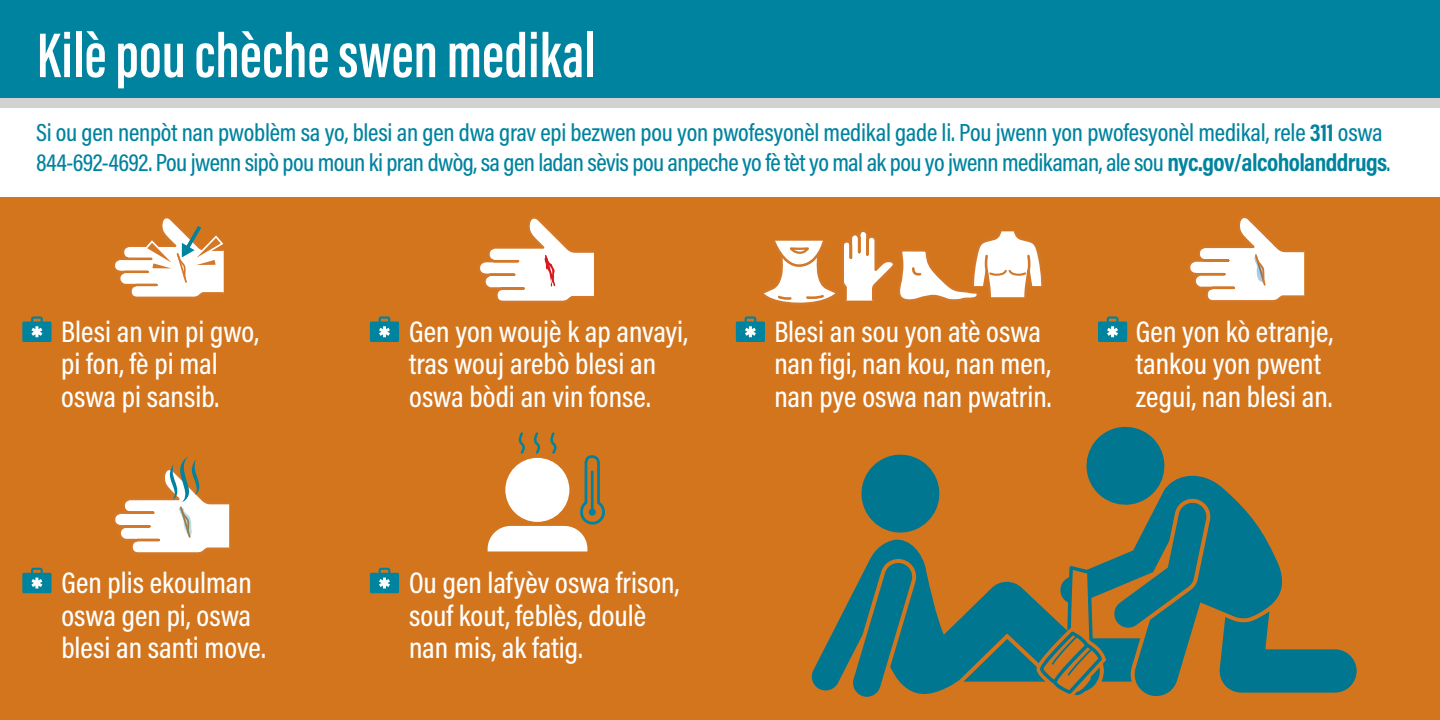
<style>
.page{position:relative;width:1440px;height:720px;background:#fff}
.page>*{position:absolute;margin:0;border:0;box-sizing:border-box;transform-origin:0 0}
.t1{font:600 65px "Acumin Pro Extra Cond";color:#fff}
.t2{font:500 30px/32.5px "Acumin Pro Cond";color:#fff}
.t3{font:500 25px/30px "Acumin Pro Cond";letter-spacing:-.015em;color:#00839f}
.s1{font-weight:700}
</style>
<div class="page">
<div style="left:0;top:25px;width:1440px;height:695px;background:#d3751d"></div>
<div style="left:0;top:88px;width:1440px;height:109px;background:#fff"></div>
<div style="left:0;top:10px;width:1440px;height:98px;background:linear-gradient(to right,#d2d2d2,#d2d2d2)"></div>
<div style="left:0;top:0;width:1440px;height:97px;background:#00839f"></div>
<svg style="left:113px;top:217px;width:111px;height:81px"></svg>
<svg style="left:1188px;top:216px;width:117px;height:86px"></svg>
<svg style="left:478px;top:217px;width:116px;height:86px"></svg>
<svg style="left:113px;top:456px;width:117px;height:98px"></svg>
<svg style="left:488px;top:432px;width:117px;height:119px"></svg>
<svg style="left:1288px;top:649px;width:69px;height:44px;background:#127585"></svg>
<div style="left:861px;top:455px;width:78px;height:78px;background:#007690;border-radius:50%"></div>
<svg style="left:811px;top:470px;width:477px;height:227px;fill:#007690"></svg>
<svg style="left:964px;top:426px;width:244px;height:269px"></svg>
<svg style="left:761px;top:230px;width:282px;height:75px"></svg>
<svg style="left:22px;top:568px;width:29px;height:25px"></svg>
<svg style="left:370px;top:316px;width:29px;height:26px"></svg>
<svg style="left:22px;top:316px;width:29px;height:26px"></svg>
<svg style="left:370px;top:568px;width:29px;height:25px"></svg>
<svg style="left:736px;top:316px;width:29px;height:26px"></svg>
<svg style="left:1098px;top:316px;width:29px;height:26px"></svg>
<p class="t1" style="left:37px;top:16px;width:561px">Kilè pou chèche swen medikal</p>
<p class="t3" style="left:36px;top:117px;width:1356px">Si ou gen nenpòt nan pwoblèm sa yo, blesi an gen dwa grav epi bezwen pou yon pwofesyonèl medikal gade li. Pou jwenn yon pwofesyonèl medikal, rele <span class="s1">311</span> oswa<br>844-692-4692. Pou jwenn sipò pou moun ki pran dwòg, sa gen ladan sèvis pou anpeche yo fè tèt yo mal ak pou yo jwenn medikaman, ale sou <span class="s1">nyc.gov/alcoholanddrugs</span>.</p>
<p class="t2" style="left:61px;top:315px;width:199px">Blesi an vin pi gwo, pi fon, fè pi mal oswa pi sansib.</p>
<p class="t2" style="left:1136px;top:314px;width:199px">Gen yon kò etranje, tankou yon pwent zegui, nan blesi an.</p>
<p class="t2" style="left:409px;top:315px;width:281px">Gen yon woujè k ap anvayi, tras wouj arebò blesi an oswa bòdi an vin fonse.</p>
<p class="t2" style="left:774px;top:315px;width:279px">Blesi an sou yon atè oswa nan figi, nan kou, nan men, nan pye oswa nan pwatrin.</p>
<p class="t2" style="left:61px;top:566px;width:206px">Gen plis ekoulman oswa gen pi, oswa blesi an santi move.</p>
<p class="t2" style="left:409px;top:566px;width:272px">Ou gen lafyèv oswa frison, souf kout, feblès, doulè nan mis, ak fatig.</p>
</div>
